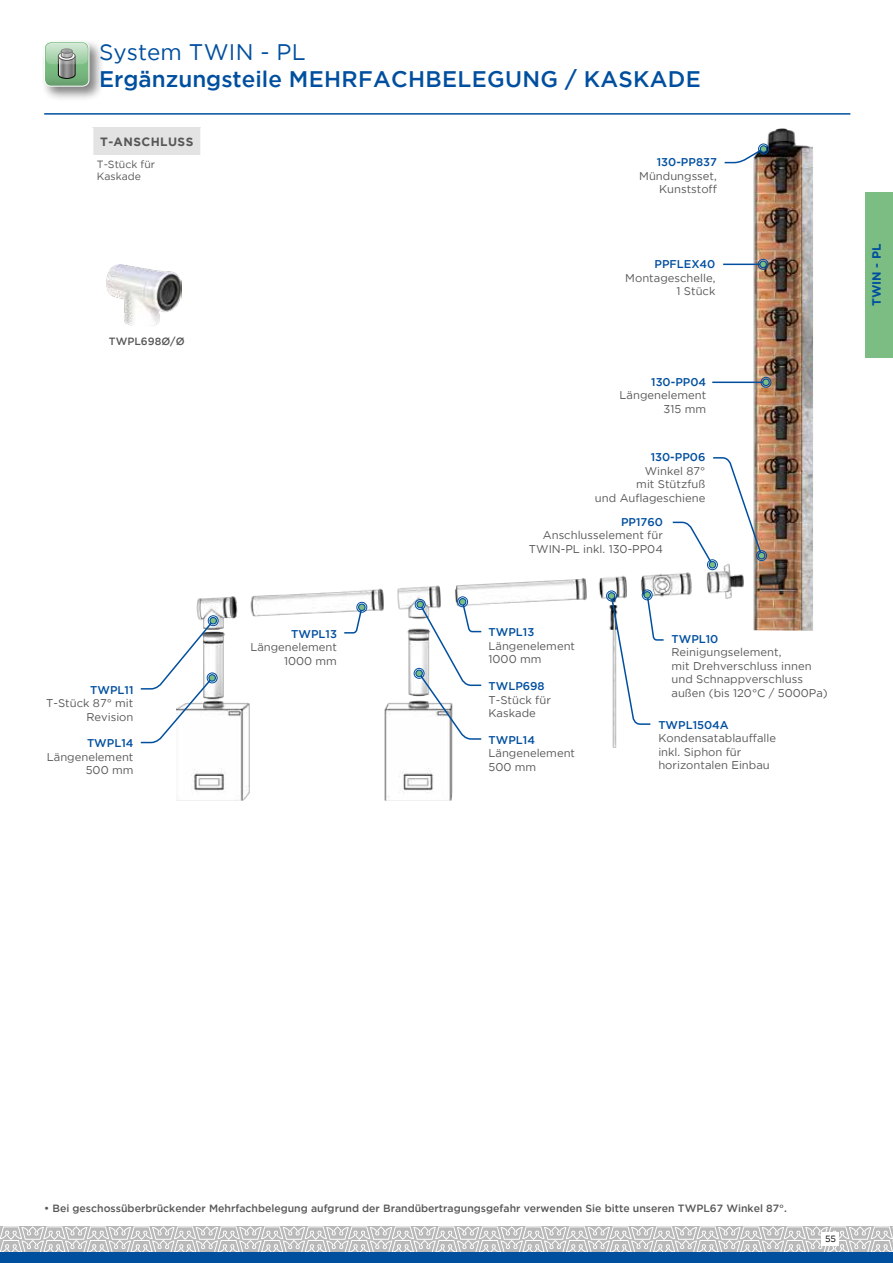
<style>
.page{position:relative;width:893px;height:1263px;background:#fff}
.page>*{position:absolute;margin:0;border:0;box-sizing:border-box;transform-origin:0 0}
.t1{font:500 22.5px "Gotham";letter-spacing:.015em;color:#004f9f}
.t2{font:22.5px "Gotham";color:#004f9f}
.t3{font:700 12px "Gotham";letter-spacing:.035em;color:#575756}
.t4{font:700 12px "Gotham";color:#004f9f}
.t5{font:11.25px/13.5px "Gotham";color:#575756;text-align:right}
.t6{font:500 11.25px "Gotham";color:#004f9f}
.t7{font:500 10.5px "Gotham";color:#575756}
.t8{font:10.5px/12.6px "Gotham";color:#575756}
.t9{font:9px "Gotham";color:#000}
</style>
<div class="page">
<div style="left:865px;top:192px;width:28px;height:166px;background:#7bbd82"></div>
<svg style="left:0;top:1226px;width:893px;height:26px;background:#cdcccc"></svg>
<div style="left:822px;top:1233px;width:17px;height:13px;background:#fff"></div>
<hr style="left:44px;top:113px;width:806px;height:2px;background:#004f9f">
<div style="left:0;top:1252px;width:893px;height:11px;background:#004f9f"></div>
<div style="left:41px;top:38px;width:63px;height:64px;background:#000;opacity:.5"></div>
<div style="left:44px;top:41px;width:45px;height:45px;border:1px solid #fff;border-radius:7px"></div>
<svg style="left:45px;top:42px;width:44px;height:44px"></svg>
<svg style="left:46px;top:43px;width:42px;height:21px"></svg>
<div style="left:93px;top:128px;width:108px;height:27px;background:#e3e3e3"></div>
<img style="left:181px;top:128px;width:632px;height:672px">
<hr style="left:723px;top:264px;width:40px;height:1px;background:#004f9f">
<div style="left:758px;top:259px;width:10px;height:11px;border:1px solid #004f9f;border-radius:50%"></div>
<div style="left:760px;top:261px;width:6px;height:7px;background:#7bbd82;border-radius:50%"></div>
<div style="left:759px;top:260px;width:8px;height:8px;border:1px solid #004f9f;border-radius:50%"></div>
<hr style="left:712px;top:382px;width:54px;height:1px;background:#004f9f">
<div style="left:761px;top:377px;width:10px;height:11px;border:1px solid #004f9f;border-radius:50%"></div>
<div style="left:763px;top:379px;width:6px;height:7px;background:#7bbd82;border-radius:50%"></div>
<div style="left:762px;top:378px;width:8px;height:8px;border:1px solid #004f9f;border-radius:50%"></div>
<div style="left:756px;top:550px;width:11px;height:11px;border:1px solid #004f9f;border-radius:50%"></div>
<div style="left:758px;top:552px;width:7px;height:7px;border:1px solid #004f9f;border-radius:50%"></div>
<svg style="left:671px;top:456px;width:92px;height:111px"></svg>
<div style="left:707px;top:559px;width:11px;height:11px;border:1px solid #004f9f;border-radius:50%"></div>
<div style="left:709px;top:561px;width:7px;height:7px;background:#7bbd82;border-radius:50%"></div>
<div style="left:709px;top:561px;width:7px;height:7px;border:1px solid #004f9f;border-radius:50%"></div>
<svg style="left:723px;top:147px;width:42px;height:17px"></svg>
<div style="left:758px;top:144px;width:11px;height:10px;border:1px solid #004f9f;border-radius:50%"></div>
<div style="left:760px;top:146px;width:7px;height:6px;background:#7bbd82;border-radius:50%"></div>
<div style="left:760px;top:145px;width:7px;height:8px;border:1px solid #004f9f;border-radius:50%"></div>
<div style="left:357px;top:602px;width:10px;height:10px;border:1px solid #004f9f;border-radius:50%"></div>
<svg style="left:343px;top:604px;width:22px;height:39px"></svg>
<div style="left:358px;top:603px;width:8px;height:8px;border:1px solid #004f9f;border-radius:50%"></div>
<div style="left:208px;top:615px;width:10px;height:11px;border:1px solid #004f9f;border-radius:50%"></div>
<div style="left:209px;top:617px;width:8px;height:7px;border:1px solid #004f9f;border-radius:50%"></div>
<div style="left:207px;top:673px;width:10px;height:10px;border:1px solid #004f9f;border-radius:50%"></div>
<svg style="left:140px;top:619px;width:75px;height:125px"></svg>
<div style="left:208px;top:674px;width:8px;height:8px;border:1px solid #004f9f;border-radius:50%"></div>
<div style="left:457px;top:596px;width:11px;height:11px;border:1px solid #004f9f;border-radius:50%"></div>
<div style="left:459px;top:598px;width:7px;height:8px;border:1px solid #004f9f;border-radius:50%"></div>
<div style="left:415px;top:599px;width:10px;height:11px;border:1px solid #004f9f;border-radius:50%"></div>
<div style="left:416px;top:601px;width:8px;height:7px;border:1px solid #004f9f;border-radius:50%"></div>
<svg style="left:417px;top:600px;width:66px;height:140px"></svg>
<div style="left:414px;top:668px;width:10px;height:11px;border:1px solid #004f9f;border-radius:50%"></div>
<div style="left:416px;top:670px;width:6px;height:7px;background:#7bbd82;border-radius:50%"></div>
<div style="left:415px;top:669px;width:8px;height:8px;border:1px solid #004f9f;border-radius:50%"></div>
<div style="left:606px;top:591px;width:11px;height:10px;border:1px solid #004f9f;border-radius:50%"></div>
<div style="left:608px;top:592px;width:7px;height:8px;border:1px solid #004f9f;border-radius:50%"></div>
<div style="left:642px;top:590px;width:10px;height:10px;border:1px solid #004f9f;border-radius:50%"></div>
<svg style="left:610px;top:592px;width:55px;height:143px"></svg>
<div style="left:643px;top:591px;width:8px;height:8px;border:1px solid #004f9f;border-radius:50%"></div>
<img style="left:106px;top:264px;width:75px;height:62px">
<h1 class="t2" style="left:99px;top:38px;width:208px">System TWIN - PL</h1>
<h1 class="t1" style="left:99px;top:65px;width:603px">Ergänzungsteile MEHRFACHBELEGUNG / KASKADE</h1>
<p class="t3" style="left:100px;top:134px;width:95px">T-ANSCHLUSS</p>
<p class="t8" style="left:97px;top:158px;width:60px">T-Stück für<br>Kaskade</p>
<p class="t7" style="left:109px;top:334px;width:77px">TWPL698Ø/Ø</p>
<p class="t6" style="left:90px;top:682px;width:45px">TWPL11</p>
<p class="t5" style="left:46px;top:696px;width:89px">T-Stück 87° mit<br>Revision</p>
<p class="t6" style="left:87px;top:736px;width:48px">TWPL14</p>
<p class="t5" style="left:47px;top:750px;width:88px">Längenelement<br>500 mm</p>
<p class="t6" style="left:291px;top:626px;width:47px">TWPL13</p>
<p class="t5" style="left:250px;top:640px;width:88px">Längenelement<br>1000 mm</p>
<p class="t6" style="left:657px;top:155px;width:62px">130-PP837</p>
<p class="t5" style="left:639px;top:169px;width:79px">Mündungsset,<br>Kunststoff</p>
<p class="t6" style="left:654px;top:257px;width:62px">PPFLEX40</p>
<p class="t5" style="left:625px;top:271px;width:92px">Montageschelle,<br>1 Stück</p>
<p class="t6" style="left:651px;top:374px;width:56px">130-PP04</p>
<p class="t5" style="left:620px;top:388px;width:88px">Längenelement<br>315 mm</p>
<p class="t6" style="left:651px;top:450px;width:56px">130-PP06</p>
<p class="t5" style="left:595px;top:464px;width:112px">Winkel 87°<br>mit Stützfuß<br>und Auflageschiene</p>
<p class="t6" style="left:621px;top:514px;width:43px">PP1760</p>
<p class="t5" style="left:529px;top:528px;width:135px">Anschlusselement für<br>TWIN-PL inkl. 130-PP04</p>
<p class="t6" style="left:489px;top:625px;width:47px">TWPL13</p>
<p class="t5" style="left:489px;top:639px;width:88px;text-align:left">Längenelement<br>1000 mm</p>
<p class="t6" style="left:489px;top:679px;width:58px">TWLP698</p>
<p class="t5" style="left:489px;top:693px;width:64px;text-align:left">T-Stück für<br>Kaskade</p>
<p class="t6" style="left:489px;top:732px;width:48px">TWPL14</p>
<p class="t5" style="left:489px;top:746px;width:88px;text-align:left">Längenelement<br>500 mm</p>
<p class="t6" style="left:671px;top:631px;width:48px">TWPL10</p>
<p class="t5" style="left:671px;top:645px;width:158px;text-align:left">Reinigungselement,<br>mit Drehverschluss innen und Schnappverschluss außen (bis 120°C / 5000Pa)</p>
<p class="t6" style="left:658px;top:718px;width:72px">TWPL1504A</p>
<p class="t5" style="left:658px;top:731px;width:119px;text-align:left">Kondensatablauffalle inkl. Siphon für horizontalen Einbau</p>
<p class="t4" style="left:869px;top:306px;width:64px;rotate:-90deg">TWIN - PL</p>
<p class="t7" style="left:44px;top:1201px;width:744px">• Bei geschossüberbrückender Mehrfachbelegung aufgrund der Brandübertragungsgefahr verwenden Sie bitte unseren TWPL67 Winkel 87°.</p>
<p class="t9" style="left:825px;top:1233px;width:12px">55</p>
</div>
